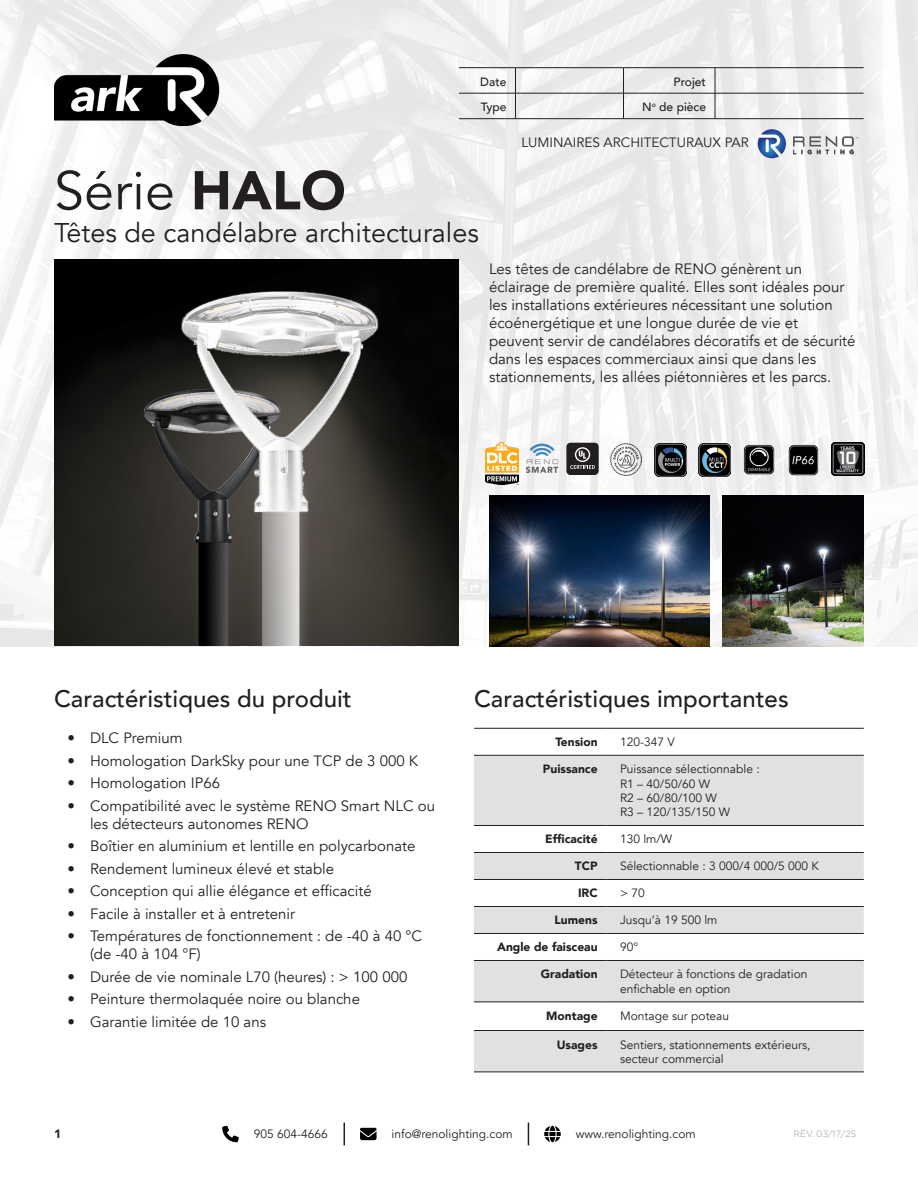
<style>
.page{position:relative;width:918px;height:1188px;background:#fff}
.page>*{position:absolute;margin:0;border:0;box-sizing:border-box;transform-origin:0 0}
.t1{font:54px "Avenir";color:#231f20}
.t2{font:27px "Avenir";color:#231f20}
.t3{font:500 24px "Avenir";color:#231f20}
.t4{font:15px/18px "Avenir";color:#231f20}
.t5{font:13.5px "Avenir";color:#231f20}
.TableTitle{font:12px/14.4px "Avenir";color:#231f20}
.TableTitle-2{font:900 12px "Avenir";color:#231f20}
.TableTitle-3{font:500 12px "Avenir";color:#231f20}
.t6{font:300 9px "Gotham";color:#939598}
.s1{font-weight:900}
</style>
<div class="page">
<svg style="left:222px;top:1126px;width:17px;height:16px"></svg>
<svg style="left:344px;top:1123px;width:1px;height:22px"></svg>
<svg style="left:528px;top:1123px;width:1px;height:22px"></svg>
<svg style="left:360px;top:1128px;width:17px;height:12px"></svg>
<svg style="left:544px;top:1126px;width:17px;height:16px"></svg>
<img style="left:0;top:0;width:917px;height:646px">
<img style="left:489px;top:495px;width:220px;height:151px">
<img style="left:723px;top:495px;width:141px;height:151px">
<img style="left:54px;top:54px;width:165px;height:72px">
<svg style="left:474px;top:756px;width:390px;height:316px;fill:#e0e1e3"></svg>
<hr style="left:474px;top:728px;width:133px;height:1px;background:#231f20">
<hr style="left:474px;top:755px;width:133px;height:1px;background:#231f20">
<hr style="left:474px;top:825px;width:133px;height:1px;background:#231f20">
<hr style="left:474px;top:852px;width:133px;height:1px;background:#231f20">
<hr style="left:474px;top:879px;width:133px;height:1px;background:#231f20">
<hr style="left:474px;top:906px;width:133px;height:1px;background:#231f20">
<hr style="left:474px;top:933px;width:133px;height:1px;background:#231f20">
<hr style="left:474px;top:960px;width:133px;height:1px;background:#231f20">
<hr style="left:474px;top:1002px;width:133px;height:1px;background:#231f20">
<hr style="left:474px;top:1030px;width:133px;height:1px;background:#231f20">
<hr style="left:474px;top:1072px;width:133px;height:1px;background:#231f20">
<hr style="left:607px;top:728px;width:257px;height:1px;background:#231f20">
<hr style="left:607px;top:755px;width:257px;height:1px;background:#231f20">
<hr style="left:607px;top:825px;width:257px;height:1px;background:#231f20">
<hr style="left:607px;top:852px;width:257px;height:1px;background:#231f20">
<hr style="left:607px;top:879px;width:257px;height:1px;background:#231f20">
<hr style="left:607px;top:906px;width:257px;height:1px;background:#231f20">
<hr style="left:607px;top:933px;width:257px;height:1px;background:#231f20">
<hr style="left:607px;top:960px;width:257px;height:1px;background:#231f20">
<hr style="left:607px;top:1002px;width:257px;height:1px;background:#231f20">
<hr style="left:607px;top:1030px;width:257px;height:1px;background:#231f20">
<hr style="left:607px;top:1072px;width:257px;height:1px;background:#231f20">
<svg style="left:793px;top:136px;width:65px;height:18px"></svg>
<svg style="left:758px;top:129px;width:28px;height:29px"></svg>
<img style="left:54px;top:259px;width:405px;height:386px">
<hr style="left:459px;top:67px;width:57px;height:1px;background:#231f20">
<hr style="left:624px;top:67px;width:91px;height:1px;background:#231f20">
<hr style="left:459px;top:93px;width:57px;height:1px;background:#231f20">
<hr style="left:624px;top:93px;width:91px;height:1px;background:#231f20">
<hr style="left:459px;top:118px;width:57px;height:1px;background:#231f20">
<hr style="left:624px;top:118px;width:91px;height:1px;background:#231f20">
<hr style="left:516px;top:67px;width:108px;height:1px;background:#231f20">
<hr style="left:516px;top:93px;width:108px;height:1px;background:#231f20">
<svg style="left:515px;top:68px;width:1px;height:50px"></svg>
<svg style="left:623px;top:68px;width:1px;height:50px"></svg>
<hr style="left:516px;top:118px;width:108px;height:1px;background:#231f20">
<hr style="left:715px;top:67px;width:149px;height:1px;background:#231f20">
<hr style="left:715px;top:93px;width:149px;height:1px;background:#231f20">
<svg style="left:715px;top:68px;width:1px;height:50px"></svg>
<hr style="left:715px;top:118px;width:149px;height:1px;background:#231f20">
<img style="left:743px;top:443px;width:32px;height:33px">
<div style="left:566px;top:443px;width:33px;height:32px;background:#231f20;border-radius:4px"></div>
<svg style="left:570px;top:447px;width:25px;height:22px"></svg>
<img style="left:486px;top:443px;width:32px;height:41px">
<img style="left:654px;top:444px;width:32px;height:32px">
<img style="left:698px;top:444px;width:33px;height:32px">
<img style="left:832px;top:443px;width:32px;height:32px">
<img style="left:787px;top:444px;width:33px;height:32px">
<img style="left:611px;top:444px;width:31px;height:31px">
<img style="left:526px;top:443px;width:32px;height:32px">
<p class="TableTitle-3" style="left:480px;top:71px;width:28px">Date</p>
<p class="TableTitle-3" style="left:674px;top:71px;width:34px">Projet</p>
<p class="TableTitle-3" style="left:481px;top:97px;width:27px">Type</p>
<p class="TableTitle-3" style="left:642px;top:97px;width:65px">N<sup>o</sup> de pièce</p>
<p class="t1" style="left:54px;top:159px;width:293px">Série <span class="s1">HALO</span></p>
<p class="t2" style="left:54px;top:216px;width:426px">Têtes de candélabre architecturales</p>
<p class="t5" style="left:521px;top:134px;width:229px">LUMINAIRES ARCHITECTURAUX PAR</p>
<p class="t4" style="left:489px;top:260px;width:368px">Les têtes de candélabre de RENO génèrent un éclairage de première qualité. Elles sont idéales pour les installations extérieures nécessitant une solution écoénergétique et une longue durée de vie et peuvent servir de candélabres décoratifs et de sécurité dans les espaces commerciaux ainsi que dans les stationnements, les allées piétonnières et les parcs.</p>
<p class="t3" style="left:54px;top:678px;width:299px">Caractéristiques du produit</p>
<p class="t3" style="left:474px;top:678px;width:316px">Caractéristiques importantes</p>
<p class="t4" style="left:68px;top:729px;width:117px">• DLC Premium</p>
<p class="t4" style="left:68px;top:752px;width:352px">• Homologation DarkSky pour une TCP de 3 000 K</p>
<p class="t4" style="left:68px;top:774px;width:154px">• Homologation IP66</p>
<p class="t4" style="left:90px;top:797px;width:347px;text-indent:-22px">• Compatibilité avec le système RENO Smart NLC ou les détecteurs autonomes RENO</p>
<p class="t4" style="left:68px;top:837px;width:349px">• Boîtier en aluminium et lentille en polycarbonate</p>
<p class="t4" style="left:68px;top:860px;width:268px">• Rendement lumineux élevé et stable</p>
<p class="t4" style="left:68px;top:882px;width:306px">• Conception qui allie élégance et efficacité</p>
<p class="t4" style="left:68px;top:905px;width:229px">• Facile à installer et à entretenir</p>
<p class="t4" style="left:90px;top:927px;width:334px;text-indent:-22px">• Températures de fonctionnement : de -40 à 40 °C (de -40 à 104 °F)</p>
<p class="t4" style="left:68px;top:968px;width:341px">• Durée de vie nominale L70 (heures) : &gt; 100 000</p>
<p class="t4" style="left:68px;top:990px;width:294px">• Peinture thermolaquée noire ou blanche</p>
<p class="t4" style="left:68px;top:1013px;width:200px">• Garantie limitée de 10 ans</p>
<p class="TableTitle-2" style="left:555px;top:732px;width:44px">Tension</p>
<p class="TableTitle" style="left:620px;top:735px;width:56px">120-347 V</p>
<p class="TableTitle-2" style="left:543px;top:759px;width:56px">Puissance</p>
<p class="TableTitle" style="left:620px;top:762px;width:141px">Puissance sélectionnable :</p>
<p class="TableTitle" style="left:620px;top:777px;width:92px">R1 – 40/50/60 W</p>
<p class="TableTitle" style="left:620px;top:791px;width:98px">R2 – 60/80/100 W</p>
<p class="TableTitle" style="left:620px;top:805px;width:112px">R3 – 120/135/150 W</p>
<p class="TableTitle-2" style="left:545px;top:829px;width:54px">Efficacité</p>
<p class="TableTitle" style="left:620px;top:832px;width:54px">130 lm/W</p>
<p class="TableTitle-2" style="left:575px;top:856px;width:24px">TCP</p>
<p class="TableTitle" style="left:620px;top:859px;width:200px">Sélectionnable : 3 000/4 000/5 000 K</p>
<p class="TableTitle-2" style="left:578px;top:883px;width:21px">IRC</p>
<p class="TableTitle" style="left:620px;top:886px;width:26px">&gt; 70</p>
<p class="TableTitle-2" style="left:554px;top:910px;width:45px">Lumens</p>
<p class="TableTitle" style="left:620px;top:913px;width:99px">Jusqu’à 19 500 lm</p>
<p class="TableTitle-2" style="left:497px;top:937px;width:102px">Angle de faisceau</p>
<p class="TableTitle" style="left:620px;top:940px;width:20px">90°</p>
<p class="TableTitle-2" style="left:541px;top:964px;width:58px">Gradation</p>
<p class="TableTitle" style="left:620px;top:967px;width:189px">Détecteur à fonctions de gradation enfichable en option</p>
<p class="TableTitle-2" style="left:546px;top:1005px;width:53px">Montage</p>
<p class="TableTitle" style="left:620px;top:1009px;width:111px">Montage sur poteau</p>
<p class="TableTitle-2" style="left:557px;top:1034px;width:42px">Usages</p>
<p class="TableTitle" style="left:620px;top:1037px;width:192px">Sentiers, stationnements extérieurs, secteur commercial</p>
<p class="TableTitle-2" style="left:54px;top:1123px;width:9px">1</p>
<p class="TableTitle" style="left:254px;top:1127px;width:76px">905 604-4666</p>
<p class="TableTitle" style="left:392px;top:1127px;width:123px">info@renolighting.com</p>
<p class="TableTitle" style="left:576px;top:1127px;width:121px">www.renolighting.com</p>
<p class="t6" style="left:794px;top:1129px;width:64px">RÉV. 03/17/25</p>
</div>
